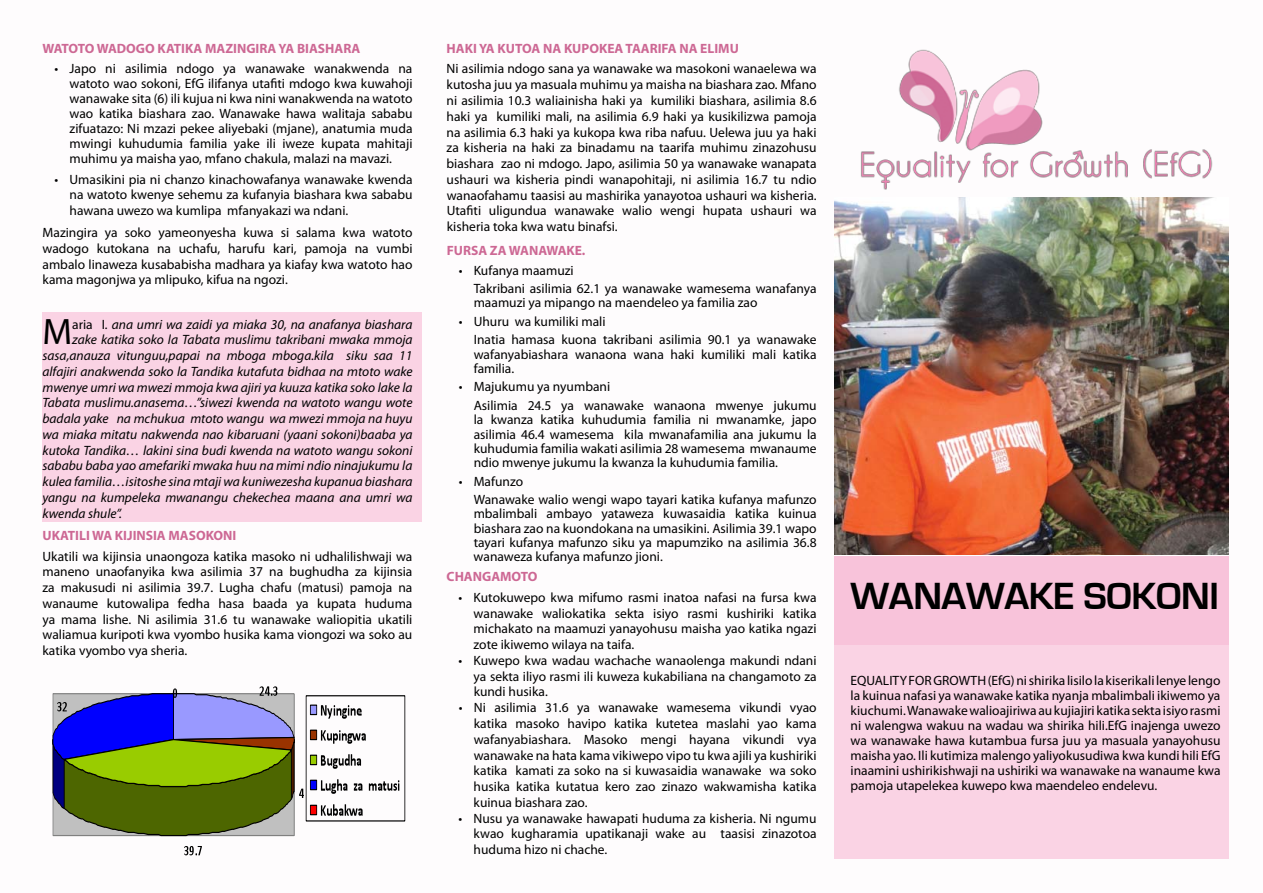
<style>
.page{position:relative;width:1263px;height:893px;background:#fff}
.page>*{position:absolute;margin:0;border:0;box-sizing:border-box;transform-origin:0 0}
.t1{font:700 39px "Eurostile";letter-spacing:-.01em;color:#000}
.t2{font:36.9px "Myriad Pro";color:#000}
.t3{font:13.5px/15.8px "Myriad Pro";color:#000;text-align:justify}
.t4{font:italic 13.5px "Myriad Pro";color:#000}
.t5{font:700 13.5px "Myriad Pro";color:#cd6894}
.s1{font-style:normal}
</style>
<div class="page">
<div style="left:43px;top:312px;width:379px;height:209px;background:#fad3e4"></div>
<div style="left:835px;top:645px;width:394px;height:214px;background:#fad3e4"></div>
<img style="left:860px;top:49px;width:353px;height:141px">
<svg style="left:184px;top:846px;width:18px;height:9px"></svg>
<svg style="left:52px;top:686px;width:252px;height:151px;background:#72806f"></svg>
<div style="left:310px;top:705px;width:7px;height:9px;background:#99f"></div>
<div style="left:310px;top:705px;width:7px;height:10px;border:1px solid #000"></div>
<svg style="left:321px;top:705px;width:41px;height:14px"></svg>
<div style="left:310px;top:730px;width:7px;height:10px;background:#930"></div>
<div style="left:310px;top:730px;width:7px;height:10px;border:1px solid #000"></div>
<svg style="left:321px;top:730px;width:45px;height:14px"></svg>
<div style="left:310px;top:755px;width:7px;height:10px;background:#9c0"></div>
<div style="left:310px;top:755px;width:7px;height:10px;border:1px solid #000"></div>
<svg style="left:321px;top:754px;width:40px;height:15px"></svg>
<div style="left:310px;top:780px;width:7px;height:10px;background:#00f"></div>
<div style="left:310px;top:780px;width:7px;height:10px;border:1px solid #000"></div>
<svg style="left:321px;top:779px;width:78px;height:15px"></svg>
<div style="left:310px;top:805px;width:7px;height:10px;background:#f00"></div>
<div style="left:310px;top:805px;width:7px;height:10px;border:1px solid #000"></div>
<svg style="left:321px;top:804px;width:42px;height:12px"></svg>
<img style="left:835px;top:198px;width:394px;height:357px">
<div style="left:835px;top:556px;width:394px;height:88px;background:#f8c3da"></div>
<p class="t5" style="left:43px;top:39px;width:319px">WATOTO WADOGO KATIKA MAZINGIRA YA BIASHARA</p>
<p class="t3" style="left:70px;top:61px;width:344px;line-height:15px;text-indent:-15px">• Japo ni asilimia ndogo ya wanawake wanakwenda na watoto wao sokoni, EfG ilifanya utafiti mdogo kwa kuwahoji wanawake sita (6) ili kujua ni kwa nini wanakwenda na watoto wao katika biashara zao. Wanawake hawa walitaja sababu zifuatazo: Ni mzazi pekee aliyebaki (mjane), anatumia muda mwingi kuhudumia familia yake ili iweze kupata mahitaji muhimu ya maisha yao, mfano chakula, malazi na mavazi.</p>
<p class="t3" style="left:70px;top:172px;width:344px;text-indent:-15px">• Umasikini pia ni chanzo kinachowafanya wanawake kwenda na watoto kwenye sehemu za kufanyia biashara kwa sababu hawana uwezo wa kumlipa mfanyakazi wa ndani.</p>
<p class="t3" style="left:42px;top:224px;width:371px">Mazingira ya soko yameonyesha kuwa si salama kwa watoto wadogo kutokana na uchafu, harufu kari, pamoja na vumbi ambalo linaweza kusababisha madhara ya kiafay kwa watoto hao kama magonjwa ya mlipuko, kifua na ngozi.</p>
<h2 class="t2" style="left:43px;top:309px;width:31px">M</h2>
<p class="t4" style="left:72px;top:316px;width:342px"><span class="s1">aria I</span>. ana umri wa zaidi ya miaka 30, na anafanya biashara</p>
<p class="t4" style="left:72px;top:331px;width:342px">zake katika soko la Tabata muslimu takribani mwaka mmoja</p>
<p class="t4" style="left:43px;top:347px;width:371px">sasa,anauza vitunguu,papai na mboga mboga.kila siku saa 11</p>
<p class="t4" style="left:43px;top:363px;width:371px">alfajiri anakwenda soko la Tandika kutafuta bidhaa na mtoto wake</p>
<p class="t4" style="left:43px;top:379px;width:371px">mwenye umri wa mwezi mmoja kwa ajiri ya kuuza katika soko lake la</p>
<p class="t4" style="left:43px;top:394px;width:371px">Tabata muslimu.anasema…”siwezi kwenda na watoto wangu wote</p>
<p class="t4" style="left:43px;top:410px;width:371px">badala yake na mchukua mtoto wangu wa mwezi mmoja na huyu</p>
<p class="t4" style="left:43px;top:426px;width:371px">wa miaka mitatu nakwenda nao kibaruani (yaani sokoni)baaba ya</p>
<p class="t4" style="left:43px;top:442px;width:371px">kutoka Tandika… lakini sina budi kwenda na watoto wangu sokoni</p>
<p class="t4" style="left:43px;top:457px;width:371px">sababu baba yao amefariki mwaka huu na mimi ndio ninajukumu la</p>
<p class="t4" style="left:43px;top:473px;width:371px">kulea familia…isitoshe sina mtaji wa kuniwezesha kupanua biashara</p>
<p class="t4" style="left:43px;top:489px;width:371px">yangu na kumpeleka mwanangu chekechea maana ana umri wa</p>
<p class="t4" style="left:43px;top:505px;width:81px">kwenda shule”.</p>
<p class="t5" style="left:43px;top:526px;width:195px">UKATILI WA KIJINSIA MASOKONI</p>
<p class="t3" style="left:42px;top:548px;width:372px">Ukatili wa kijinsia unaongoza katika masoko ni udhalilishwaji wa maneno unaofanyika kwa asilimia 37 na bughudha za kijinsia za makusudi ni asilimia 39.7. Lugha chafu (matusi) pamoja na wanaume kutowalipa fedha hasa baada ya kupata huduma ya mama lishe. Ni asilimia 31.6 tu wanawake waliopitia ukatili waliamua kuripoti kwa vyombo husika kama viongozi wa soko au katika vyombo vya sheria.</p>
<p class="t5" style="left:447px;top:39px;width:294px">HAKI YA KUTOA NA KUPOKEA TAARIFA NA ELIMU</p>
<p class="t3" style="left:447px;top:61px;width:372px">Ni asilimia ndogo sana ya wanawake wa masokoni wanaelewa wa kutosha juu ya masuala muhimu ya maisha na biashara zao. Mfano ni asilimia 10.3 waliainisha haki ya kumiliki biashara, asilimia 8.6 haki ya kumiliki mali, na asilimia 6.9 haki ya kusikilizwa pamoja na asilimia 6.3 haki ya kukopa kwa riba nafuu. Uelewa juu ya haki za kisheria na haki za binadamu na taarifa muhimu zinazohusu biashara zao ni mdogo. Japo, asilimia 50 ya wanawake wanapata ushauri wa kisheria pindi wanapohitaji, ni asilimia 16.7 tu ndio wanaofahamu taasisi au mashirika yanayotoa ushauri wa kisheria.<br>Utafiti uligundua wanawake walio wengi hupata ushauri wa kisheria toka kwa watu binafsi.</p>
<p class="t5" style="left:447px;top:242px;width:140px">FURSA ZA WANAWAKE.</p>
<p class="t3" style="left:474px;top:261px;width:344px;line-height:18.5px;text-indent:-15px">• Kufanya maamuzi<br>Takribani asilimia 62.1 ya wanawake wamesema wanafanya</p>
<p class="t3" style="left:474px;top:295px;width:285px">maamuzi ya mipango na maendeleo ya familia zao</p>
<p class="t3" style="left:474px;top:312px;width:344px;line-height:18.5px;text-indent:-15px">• Uhuru wa kumiliki mali<br>Inatia hamasa kuona takribani asilimia 90.1 ya wanawake</p>
<p class="t3" style="left:474px;top:347px;width:344px;line-height:14.2px">wafanyabiashara wanaona wana haki kumiliki mali katika familia.</p>
<p class="t3" style="left:474px;top:377px;width:344px;line-height:18.5px;text-indent:-15px">• Majukumu ya nyumbani<br>Asilimia 24.5 ya wanawake wanaona mwenye jukumu</p>
<p class="t3" style="left:474px;top:412px;width:344px;line-height:14.2px">la kwanza katika kuhudumia familia ni mwanamke, japo asilimia 46.4 wamesema kila mwanafamilia ana jukumu la kuhudumia familia wakati asilimia 28 wamesema mwanaume ndio mwenye jukumu la kwanza la kuhudumia familia.</p>
<p class="t3" style="left:474px;top:472px;width:344px;line-height:18.5px;text-indent:-15px">• Mafunzo<br>Wanawake walio wengi wapo tayari katika kufanya mafunzo</p>
<p class="t3" style="left:474px;top:506px;width:344px;line-height:14.2px">mbalimbali ambayo yataweza kuwasaidia katika kuinua biashara zao na kuondokana na umasikini. Asilimia 39.1 wapo tayari kufanya mafunzo siku ya mapumziko na asilimia 36.8 wanaweza kufanya mafunzo jioni.</p>
<p class="t5" style="left:447px;top:568px;width:92px">CHANGAMOTO</p>
<p class="t3" style="left:474px;top:589px;width:344px;text-indent:-15px">• Kutokuwepo kwa mifumo rasmi inatoa nafasi na fursa kwa wanawake waliokatika sekta isiyo rasmi kushiriki katika michakato na maamuzi yanayohusu maisha yao katika ngazi zote ikiwemo wilaya na taifa.</p>
<p class="t3" style="left:474px;top:652px;width:344px;text-indent:-15px">• Kuwepo kwa wadau wachache wanaolenga makundi ndani ya sekta iliyo rasmi ili kuweza kukabiliana na changamoto za kundi husika.</p>
<p class="t3" style="left:474px;top:700px;width:345px;text-indent:-15px">• Ni asilimia 31.6 ya wanawake wamesema vikundi vyao katika masoko havipo katika kutetea maslahi yao kama wafanyabiashara. Masoko mengi hayana vikundi vya wanawake na hata kama vikiwepo vipo tu kwa ajili ya kushiriki katika kamati za soko na si kuwasaidia wanawake wa soko husika katika kutatua kero zao zinazo wakwamisha katika kuinua biashara zao.</p>
<p class="t3" style="left:474px;top:810px;width:344px;text-indent:-15px">• Nusu ya wanawake hawapati huduma za kisheria. Ni ngumu kwao kugharamia upatikanaji wake au taasisi zinazotoa huduma hizo ni chache.</p>
<h1 class="t1" style="left:850px;top:575px;width:370px">WANAWAKE SOKONI</h1>
<p class="t3" style="left:850px;top:672px;width:372px;line-height:15px">EQUALITYFORGROWTH(EfG)nishirika lisilola kiserikali lenyelengo la kuinua nafasi ya wanawake katika nyanja mbalimbali ikiwemo ya kiuchumi.Wanawakewalioajiriwa aukujiajiri katika sekta isiyorasmi ni walengwa wakuu na wadau wa shirika hili.EfG inajenga uwezo wa wanawake hawa kutambua fursa juu ya masuala yanayohusu maisha yao. Ili kutimiza malengo yaliyokusudiwa kwa kundi hili EfG inaamini ushirikishwaji na ushiriki wa wanawake na wanaume kwa pamoja utapelekea kuwepo kwa maendeleo endelevu.</p>
</div>
